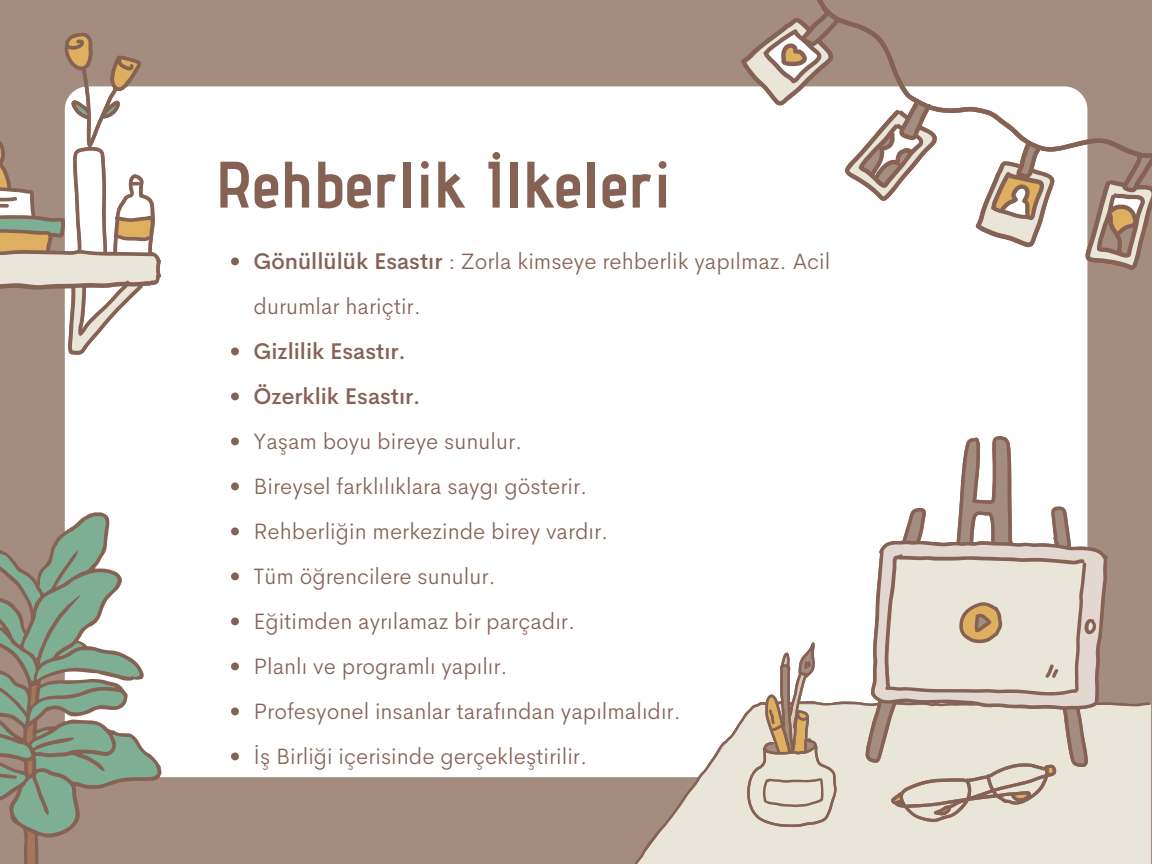
<style>
.page{position:relative;width:1152px;height:864px;background:#a48c7e}
.page>*{position:absolute;margin:0;border:0;box-sizing:border-box;transform-origin:0 0}
.t1{font:700 65.55px "Advent Pro";color:#866255}
.t2{font:300 22.5px/45px "Cerebri Sans";color:#866255}
.t3{font:500 22.5px/45px "Cerebri Sans";color:#866255}
.s1{font-weight:500}
</style>
<div class="page">
<div style="left:65px;top:86px;width:1022px;height:691px;background:#fff;border-radius:23px"></div>
<svg style="left:231px;top:257px;width:8px;height:8px"></svg>
<svg style="left:231px;top:347px;width:8px;height:8px"></svg>
<svg style="left:231px;top:392px;width:8px;height:8px"></svg>
<svg style="left:231px;top:437px;width:8px;height:8px"></svg>
<svg style="left:231px;top:482px;width:8px;height:8px"></svg>
<svg style="left:231px;top:527px;width:8px;height:8px"></svg>
<svg style="left:231px;top:572px;width:8px;height:8px"></svg>
<svg style="left:231px;top:617px;width:8px;height:8px"></svg>
<svg style="left:231px;top:662px;width:8px;height:8px"></svg>
<svg style="left:231px;top:707px;width:8px;height:8px"></svg>
<svg style="left:231px;top:752px;width:8px;height:8px"></svg>
<svg style="left:567px;top:701px;width:584px;height:163px;fill:#eae5d9"></svg>
<svg style="left:0;top:33px;width:161px;height:322px"></svg>
<svg style="left:747px;top:642px;width:90px;height:185px"></svg>
<svg style="left:891px;top:767px;width:165px;height:56px;background:#d2c6b9"></svg>
<svg style="left:866px;top:435px;width:241px;height:332px"></svg>
<svg style="left:696px;top:0;width:456px;height:335px"></svg>
<svg style="left:24px;top:834px;width:30px;height:30px"></svg>
<svg style="left:0;top:515px;width:158px;height:319px"></svg>
<h1 class="t1" style="left:215px;top:144px;width:458px">Rehberlik İlkeleri</h1>
<p class="t2" style="left:254px;top:238px;width:578px"><span class="s1">Gönüllülük Esastır</span> : Zorla kimseye rehberlik yapılmaz. Acil durumlar hariçtir.</p>
<p class="t3" style="left:254px;top:328px;width:168px">Gizlilik Esastır.<br>Özerklik Esastır.</p>
<p class="t2" style="left:254px;top:418px;width:429px">Yaşam boyu bireye sunulur.<br>Bireysel farklılıklara saygı gösterir.<br>Rehberliğin merkezinde birey vardır.<br>Tüm öğrencilere sunulur.<br>Eğitimden ayrılamaz bir parçadır.<br>Planlı ve programlı yapılır.<br>Profesyonel insanlar tarafından yapılmalıdır.<br>İş Birliği içerisinde gerçekleştirilir.</p>
</div>
